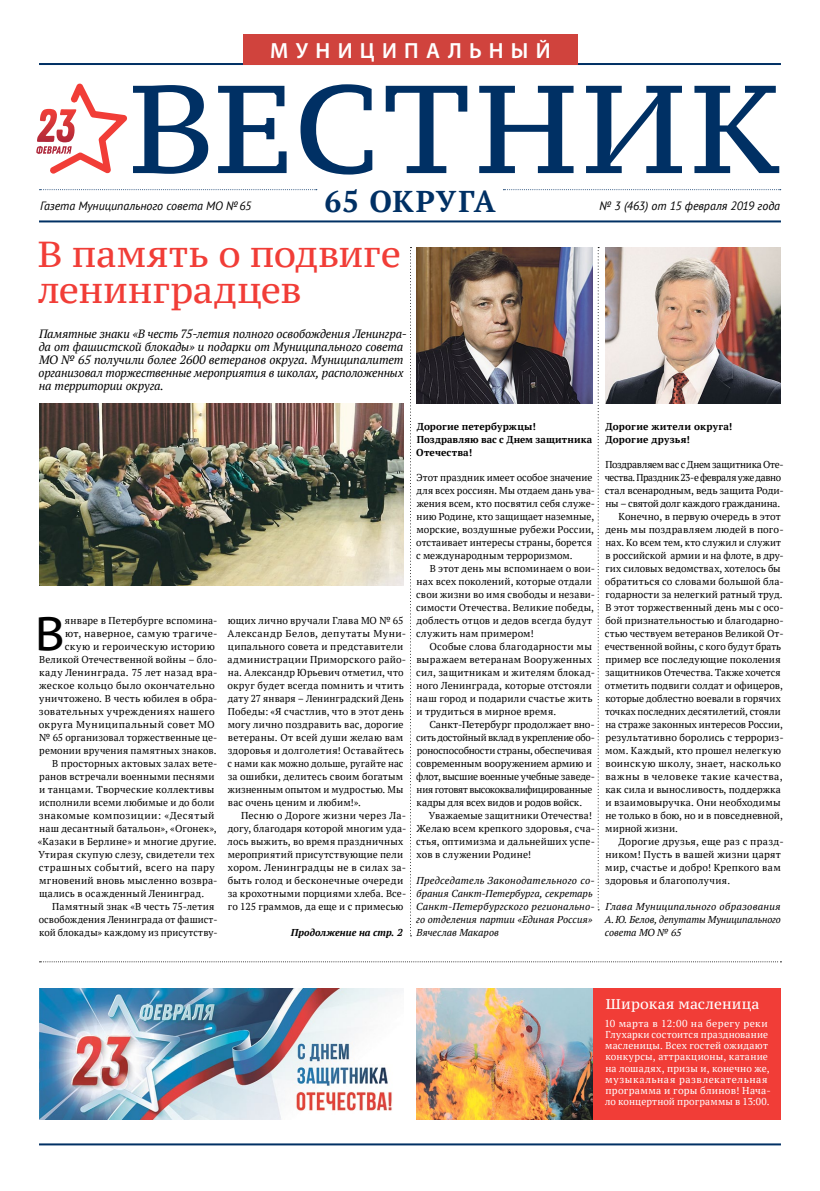
<style>
.page{position:relative;width:820px;height:1191px;background:#fff}
.page>*{position:absolute;margin:0;border:0;box-sizing:border-box;transform-origin:0 0}
.CapsFirstParagraph{font:47.1px "PT Sans Caption";color:#000}
.Caption42{font:36px/36px "PT Serif Caption";letter-spacing:-.005em;color:#f13d37}
.Lead{font:700 30px "PT Serif";letter-spacing:.025em;color:#003064}
.SmallCaption{font:600 22px "Myriad Pro";letter-spacing:.33em;color:#fff}
.Caption22{font:14px "PT Serif Caption";letter-spacing:.01em;color:#fff}
.Lead-2{font:italic 12px/13px "PT Serif";letter-spacing:-.015em;color:#000}
.t1{font:italic 12px "PT Sans";letter-spacing:-.005em;color:#000}
.SecondParagraph{font:10px/13px "PT Serif";letter-spacing:.015em;color:#000}
.FirstParagraph{font:10px/13px "PT Serif";letter-spacing:-.005em;color:#000}
.CapsFirstParagraph-2{font:10px/13px "PT Serif";letter-spacing:.025em;color:#000;text-align:right}
.SecondParagraph-2{font:10px/13px "PT Serif";letter-spacing:-.015em;color:#000}
.FirstParagraph-2{font:10px/11.2px "PT Serif";letter-spacing:.025em;color:#fff}
.FirstParagraph-3{font:italic 10px/13px "PT Serif";letter-spacing:.005em;color:#000}
.FirstParagraph-4{font:700 10px/13.4px "PT Serif";letter-spacing:.015em;color:#000}
.Description{font:italic 700 10px "PT Serif";color:#000}
</style>
<div class="page">
<hr style="left:39px;top:1143px;width:741px;height:2px;background:#003064">
<div style="left:592px;top:988px;width:188px;height:131px;background:#f13d37"></div>
<hr style="left:39px;top:63px;width:741px;height:2px;background:#003064">
<hr style="left:39px;top:220px;width:741px;height:2px;background:#003064">
<svg style="left:40px;top:189px;width:277px;height:1px"></svg>
<svg style="left:503px;top:189px;width:277px;height:1px"></svg>
<img style="left:416px;top:247px;width:176px;height:156px">
<img style="left:605px;top:247px;width:175px;height:156px">
<svg style="left:410px;top:247px;width:1px;height:689px"></svg>
<svg style="left:597px;top:247px;width:2px;height:663px"></svg>
<img style="left:39px;top:403px;width:364px;height:182px">
<svg style="left:40px;top:961px;width:741px;height:1px"></svg>
<div style="left:243px;top:35px;width:334px;height:30px;background:#d0433d"></div>
<svg style="left:133px;top:84px;width:646px;height:91px"></svg>
<img style="left:416px;top:988px;width:176px;height:131px">
<img style="left:39px;top:988px;width:364px;height:131px">
<svg style="left:36px;top:83px;width:91px;height:91px"></svg>
<p class="SmallCaption" style="left:270px;top:37px;width:282px">МУНИЦИПАЛЬНЫЙ</p>
<p class="t1" style="left:40px;top:198px;width:213px">Газета Муниципального совета МО №65</p>
<p class="Lead" style="left:324px;top:182px;width:173px">65 ОКРУГА</p>
<p class="t1" style="left:599px;top:198px;width:182px">№ 3 (463) от 15 февраля 2019 года</p>
<p class="Caption42" style="left:38px;top:236px;width:365px">В память о подвиге ленинградцев</p>
<p class="Lead-2" style="left:39px;top:327px;width:369px">Памятные знаки «В честь 75-летия полного освобождения Ленингра&shy;да от фашистской блокады» и подарки от Муниципального совета МО № 65 получили более 2600 ветеранов округа. Муниципалитет организовал торжественные мероприятия в школах, расположенных на территории округа.</p>
<p class="CapsFirstParagraph" style="left:35px;top:603px;width:32px">В</p>
<p class="CapsFirstParagraph-2" style="left:39px;top:614px;width:180px">январе в Петербурге вспомина-<br>ют, наверное, самую трагиче&shy;скую и героическую историю<br>Великой Отечественной войны – бло&shy;каду Ленинграда. 75 лет назад вра&shy;жеское кольцо было окончательно уничтожено. В честь юбилея в обра&shy;зовательных учреждениях нашего округа Муниципальный совет МО № 65 организовал торжественные це&shy;ремонии вручения памятных знаков.</p>
<p class="SecondParagraph" style="left:38px;top:757px;width:181px;text-indent:14px">В просторных актовых залах вете&shy;ранов встречали военными песнями и танцами. Творческие коллективы исполнили всеми любимые и до боли знакомые композиции: «Десятый наш десантный батальон», «Огонек», «Казаки в Берлине» и многие другие.<br>Утирая скупую слезу, свидетели тех страшных событий, всего на пару мгновений вновь мысленно возвра&shy;щались в осажденный Ленинград.</p>
<p class="SecondParagraph" style="left:39px;top:900px;width:180px;text-indent:14px">Памятный знак «В честь 75-летия освобождения Ленинграда от фашист&shy;кой блокады» каждому из присутству-</p>
<p class="SecondParagraph" style="left:227px;top:614px;width:180px">ющих лично вручали Глава МО № 65<br>Александр Белов, депутаты Муни&shy;ципального совета и представители администрации Приморского райо&shy;на. Александр Юрьевич отметил, что округ будет всегда помнить и чтить дату 27 января – Ленинградский День Победы: «Я счастлив, что в этот день могу лично поздравить вас, дорогие ветераны. От всей души желаю вам здоровья и долголетия! Оставайтесь с нами как можно дольше, ругайте нас за ошибки, делитесь своим богатым жизненным опытом и мудростью. Мы вас очень ценим и любим!».</p>
<p class="SecondParagraph" style="left:227px;top:809px;width:180px;text-indent:13px">Песню о Дороге жизни через Ла&shy;догу, благодаря которой многим уда&shy;лось выжить, во время праздничных мероприятий присутствующие пели хором. Ленинградцы не в силах за&shy;быть голод и бесконечные очереди за крохотными порциями хлеба. Все&shy;го 125 граммов, да еще и с примесью</p>
<p class="Description" style="left:291px;top:926px;width:113px">Продолжение на стр. 2</p>
<p class="FirstParagraph-4" style="left:416px;top:419px;width:120px">Дорогие петербуржцы!</p>
<p class="FirstParagraph-4" style="left:416px;top:432px;width:177px">Поздравляю вас с Днем защитника<br>Отечества!</p>
<p class="FirstParagraph" style="left:416px;top:471px;width:180px">Этот праздник имеет особое значение для всех россиян. Мы отдаем дань ува&shy;жения всем, кто посвятил себя служе&shy;нию Родине, кто защищает наземные, морские, воздушные рубежи России, отстаивает интересы страны, борется с международным терроризмом.</p>
<p class="SecondParagraph" style="left:416px;top:562px;width:180px;text-indent:14px">В этот день мы вспоминаем о вои&shy;нах всех поколений, которые отдали свои жизни во имя свободы и незави&shy;симости Отечества. Великие победы, доблесть отцов и дедов всегда будут служить нам примером!</p>
<p class="SecondParagraph" style="left:416px;top:640px;width:180px;text-indent:13px">Особые слова благодарности мы выражаем ветеранам Вооруженных сил, защитникам и жителям блокад&shy;ного Ленинграда, которые отстояли наш город и подарили счастье жить и трудиться в мирное время.</p>
<p class="SecondParagraph-2" style="left:416px;top:718px;width:180px;text-indent:13px">Санкт-Петербург продолжает вно&shy;сить достойный вклад в укрепление обо&shy;роноспособности страны, обеспечивая современным вооружением армию и флот, высшие военные учебные заведе&shy;ния готовят высококвалифицированные кадры для всех видов и родов войск.</p>
<p class="SecondParagraph" style="left:416px;top:809px;width:180px;text-indent:13px">Уважаемые защитники Отечества!<br>Желаю всем крепкого здоровья, сча&shy;стья, оптимизма и дальнейших успе&shy;хов в служении Родине!</p>
<p class="FirstParagraph-3" style="left:416px;top:874px;width:180px">Председатель Законодательного со&shy;брания Санкт-Петербурга, секретарь Санкт-Петербургского регионально&shy;го отделения партии «Единая Россия» Вячеслав Макаров</p>
<p class="FirstParagraph-4" style="left:605px;top:419px;width:128px">Дорогие жители округа!</p>
<p class="FirstParagraph-4" style="left:605px;top:432px;width:86px">Дорогие друзья!</p>
<p class="FirstParagraph" style="left:604px;top:458px;width:180px">Поздравляем вас с Днем защитника Оте&shy;чества. Праздник 23-е февраля уже давно стал всенародным, ведь защита Роди&shy;ны – святой долг каждого гражданина.</p>
<p class="SecondParagraph" style="left:604px;top:510px;width:180px;text-indent:14px">Конечно, в первую очередь в этот день мы поздравляем людей в пого&shy;нах. Ко всем тем, кто служил и служит в российской армии и на флоте, в дру&shy;гих силовых ведомствах, хотелось бы обратиться со словами большой бла&shy;годарности за нелегкий ратный труд.<br>В этот торжественный день мы с осо&shy;бой признательностью и благодарно&shy;стью чествуем ветеранов Великой От&shy;ечественной войны, с кого будут брать пример все последующие поколения защитников Отечества. Также хочется отметить подвиги солдат и офицеров, которые доблестно воевали в горячих точках последних десятилетий, стояли на страже законных интересов России, результативно боролись с террориз&shy;мом. Каждый, кто прошел нелегкую воинскую школу, знает, насколько важны в человеке такие качества, как сила и выносливость, поддержка и взаимовыручка. Они необходимы не только в бою, но и в повседневной, мирной жизни.</p>
<p class="SecondParagraph" style="left:605px;top:835px;width:180px;text-indent:13px">Дорогие друзья, еще раз с празд&shy;ником! Пусть в вашей жизни царят мир, счастье и добро! Крепкого вам здоровья и благополучия.</p>
<p class="FirstParagraph-3" style="left:604px;top:900px;width:178px;text-align:justify">Глава Муниципального образования А.Ю. Белов, депутаты Муниципального совета МО № 65</p>
<p class="Caption22" style="left:605px;top:995px;width:155px">Широкая масленица</p>
<p class="FirstParagraph-2" style="left:604px;top:1017px;width:168px">10 марта в 12:00 на берегу реки<br>Глухарки состоится празднование масленицы. Всех гостей ожидают конкурсы, аттракционы, катание на лошадях, призы и, конечно же, музыкальная развлекательная программа и горы блинов! Нача&shy;ло концертной программы в 13:00.</p>
</div>
